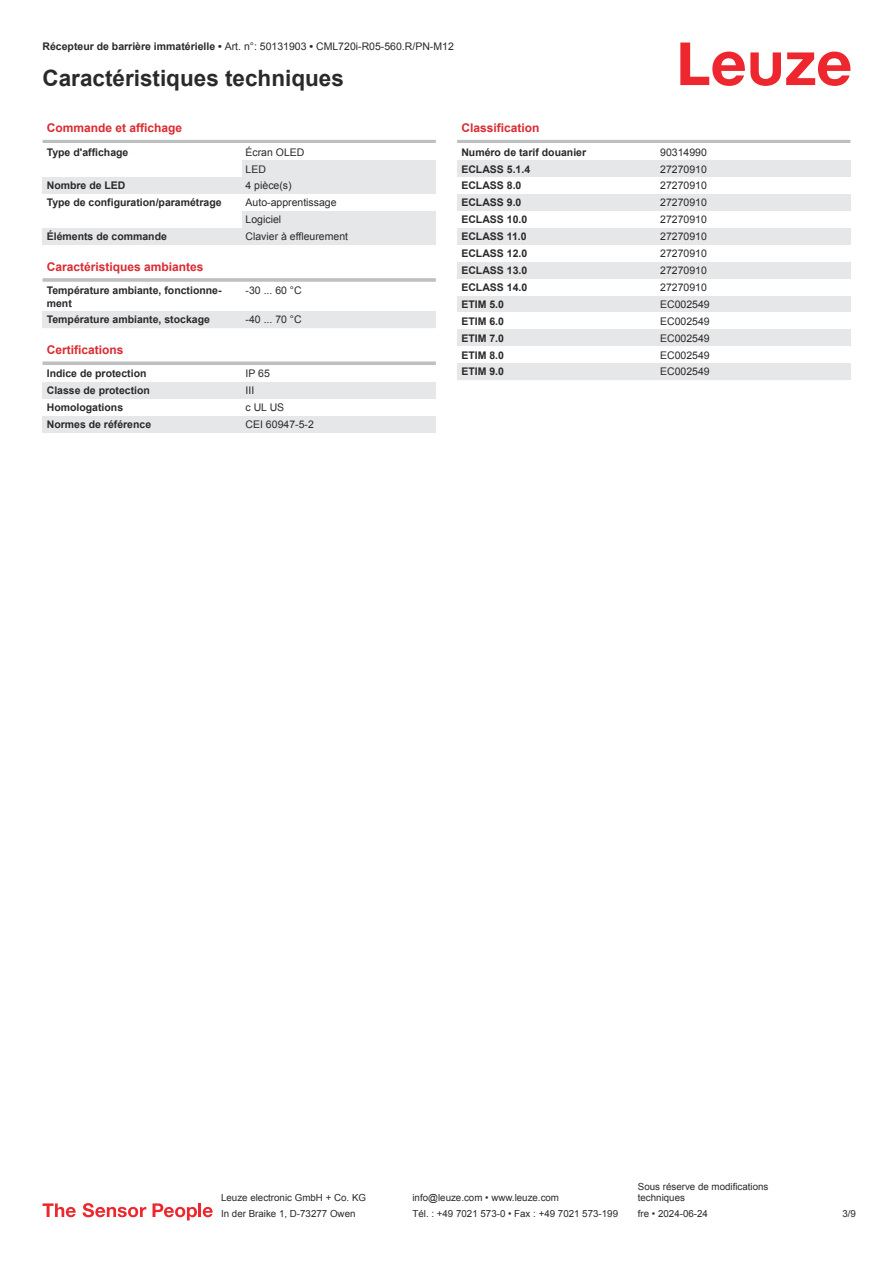
<style>
.page{position:relative;width:893px;height:1263px;background:#fff}
.page>*{position:absolute;margin:0;border:0;box-sizing:border-box;transform-origin:0 0}
.t1{font:700 22.5px "Arial";color:#2b292a}
.t2{font:700 12px "Arial";color:#db2a30}
.t3{font:700 10.5px/12.6px "Arial";color:#2b292a}
.t4{font:10.5px/17px "Arial";color:#2b292a}
.t5{font:9.75px/11.7px "Arial";color:#2b292a}
.s1{font-weight:700}
</style>
<div class="page">
<svg style="left:680px;top:43px;width:170px;height:43px"></svg>
<hr style="left:43px;top:140px;width:393px;height:3px;background:#bdbfc1">
<div style="left:242px;top:160px;width:194px;height:17px;background:#e6e7e9"></div>
<div style="left:43px;top:177px;width:199px;height:17px;background:#e6e7e9"></div>
<div style="left:242px;top:177px;width:194px;height:17px;background:#e6e7e9"></div>
<div style="left:242px;top:211px;width:194px;height:17px;background:#e6e7e9"></div>
<div style="left:43px;top:228px;width:199px;height:17px;background:#e6e7e9"></div>
<div style="left:242px;top:228px;width:194px;height:17px;background:#e6e7e9"></div>
<hr style="left:43px;top:278px;width:393px;height:4px;background:#c7c8ca">
<div style="left:43px;top:311px;width:199px;height:17px;background:#e6e7e9"></div>
<div style="left:242px;top:311px;width:194px;height:17px;background:#e6e7e9"></div>
<svg style="left:43px;top:361px;width:393px;height:4px;background:#c4c6c8"></svg>
<div style="left:43px;top:382px;width:199px;height:17px;background:#e6e7e9"></div>
<div style="left:242px;top:382px;width:194px;height:17px;background:#e6e7e9"></div>
<div style="left:43px;top:416px;width:199px;height:17px;background:#e6e7e9"></div>
<div style="left:242px;top:416px;width:194px;height:17px;background:#e6e7e9"></div>
<hr style="left:457px;top:140px;width:393px;height:3px;background:#bdbfc1">
<div style="left:457px;top:160px;width:200px;height:17px;background:#e6e7e9"></div>
<div style="left:657px;top:160px;width:193px;height:17px;background:#e6e7e9"></div>
<div style="left:457px;top:194px;width:200px;height:17px;background:#e6e7e9"></div>
<div style="left:657px;top:194px;width:193px;height:17px;background:#e6e7e9"></div>
<div style="left:457px;top:228px;width:200px;height:17px;background:#e6e7e9"></div>
<div style="left:657px;top:228px;width:193px;height:17px;background:#e6e7e9"></div>
<div style="left:457px;top:262px;width:200px;height:17px;background:#e6e7e9"></div>
<div style="left:657px;top:262px;width:193px;height:17px;background:#e6e7e9"></div>
<div style="left:457px;top:296px;width:200px;height:16px;background:#e6e7e9"></div>
<div style="left:657px;top:296px;width:193px;height:16px;background:#e6e7e9"></div>
<div style="left:457px;top:329px;width:200px;height:17px;background:#e6e7e9"></div>
<div style="left:657px;top:329px;width:193px;height:17px;background:#e6e7e9"></div>
<div style="left:457px;top:363px;width:200px;height:17px;background:#e6e7e9"></div>
<div style="left:657px;top:363px;width:193px;height:17px;background:#e6e7e9"></div>
<svg style="left:43px;top:1203px;width:33px;height:14px"></svg>
<svg style="left:83px;top:1203px;width:63px;height:14px"></svg>
<svg style="left:153px;top:1203px;width:44px;height:17px"></svg>
<hr style="left:198px;top:1203px;width:3px;height:14px;background:#ed272d">
<svg style="left:203px;top:1207px;width:10px;height:10px"></svg>
<p class="t4" style="left:43px;top:39px;width:413px"><span class="s1">Récepteur de barrière immatérielle •</span> Art. n°: 50131903 <span class="s1">•</span> CML720i-R05-560.R/PN-M12</p>
<h1 class="t1" style="left:43px;top:70px;width:303px">Caractéristiques techniques</h1>
<p class="t2" style="left:47px;top:123px;width:137px">Commande et affichage</p>
<p class="t3" style="left:47px;top:147px;width:83px">Type d'affichage</p>
<p class="t4" style="left:246px;top:144px;width:60px">Écran OLED<br>LED</p>
<p class="t3" style="left:47px;top:180px;width:80px">Nombre de LED</p>
<p class="t4" style="left:246px;top:178px;width:48px">4 pièce(s)</p>
<p class="t3" style="left:47px;top:197px;width:176px">Type de configuration/paramétrage</p>
<p class="t4" style="left:246px;top:195px;width:93px">Auto-apprentissage<br>Logiciel</p>
<p class="t3" style="left:47px;top:231px;width:122px">Éléments de commande</p>
<p class="t4" style="left:246px;top:229px;width:104px">Clavier à effleurement</p>
<p class="t2" style="left:47px;top:262px;width:158px">Caractéristiques ambiantes</p>
<p class="t3" style="left:47px;top:285px;width:176px">Température ambiante, fonctionne&shy;ment</p>
<p class="t4" style="left:246px;top:283px;width:58px">-30 ... 60 °C</p>
<p class="t3" style="left:47px;top:314px;width:165px">Température ambiante, stockage</p>
<p class="t4" style="left:246px;top:312px;width:58px">-40 ... 70 °C</p>
<p class="t2" style="left:47px;top:345px;width:78px">Certifications</p>
<p class="t3" style="left:47px;top:368px;width:101px">Indice de protection</p>
<p class="t4" style="left:246px;top:366px;width:26px">IP 65</p>
<p class="t3" style="left:47px;top:385px;width:105px">Classe de protection</p>
<p class="t4" style="left:246px;top:383px;width:10px">III</p>
<p class="t3" style="left:47px;top:402px;width:78px">Homologations</p>
<p class="t4" style="left:246px;top:400px;width:40px">c UL US</p>
<p class="t3" style="left:47px;top:419px;width:106px">Normes de référence</p>
<p class="t4" style="left:246px;top:417px;width:70px">CEI 60947-5-2</p>
<p class="t2" style="left:461px;top:123px;width:80px">Classification</p>
<p class="t3" style="left:461px;top:147px;width:126px">Numéro de tarif douanier</p>
<p class="t4" style="left:660px;top:144px;width:48px">90314990</p>
<p class="t3" style="left:461px;top:164px;width:70px">ECLASS 5.1.4</p>
<p class="t4" style="left:660px;top:161px;width:48px">27270910</p>
<p class="t3" style="left:461px;top:180px;width:62px">ECLASS 8.0</p>
<p class="t4" style="left:660px;top:178px;width:48px">27270910</p>
<p class="t3" style="left:461px;top:197px;width:62px">ECLASS 9.0</p>
<p class="t4" style="left:660px;top:195px;width:48px">27270910</p>
<p class="t3" style="left:461px;top:214px;width:67px">ECLASS 10.0</p>
<p class="t4" style="left:660px;top:212px;width:48px">27270910</p>
<p class="t3" style="left:461px;top:231px;width:67px">ECLASS 11.0</p>
<p class="t4" style="left:660px;top:229px;width:48px">27270910</p>
<p class="t3" style="left:461px;top:248px;width:67px">ECLASS 12.0</p>
<p class="t4" style="left:660px;top:246px;width:48px">27270910</p>
<p class="t3" style="left:461px;top:265px;width:67px">ECLASS 13.0</p>
<p class="t4" style="left:660px;top:263px;width:48px">27270910</p>
<p class="t3" style="left:461px;top:282px;width:67px">ECLASS 14.0</p>
<p class="t4" style="left:660px;top:280px;width:48px">27270910</p>
<p class="t3" style="left:461px;top:299px;width:44px">ETIM 5.0</p>
<p class="t4" style="left:660px;top:297px;width:51px">EC002549</p>
<p class="t3" style="left:461px;top:316px;width:44px">ETIM 6.0</p>
<p class="t4" style="left:660px;top:313px;width:51px">EC002549</p>
<p class="t3" style="left:461px;top:333px;width:44px">ETIM 7.0</p>
<p class="t4" style="left:660px;top:330px;width:51px">EC002549</p>
<p class="t3" style="left:461px;top:349px;width:44px">ETIM 8.0</p>
<p class="t4" style="left:660px;top:347px;width:51px">EC002549</p>
<p class="t3" style="left:461px;top:366px;width:44px">ETIM 9.0</p>
<p class="t4" style="left:660px;top:364px;width:51px">EC002549</p>
<p class="t5" style="left:221px;top:1193px;width:146px">Leuze electronic GmbH + Co. KG</p>
<p class="t5" style="left:412px;top:1193px;width:148px">info@leuze.com • www.leuze.com</p>
<p class="t5" style="left:638px;top:1181px;width:132px">Sous réserve de modifications techniques</p>
<p class="t5" style="left:221px;top:1209px;width:136px">In der Braike 1, D-73277 Owen</p>
<p class="t5" style="left:412px;top:1209px;width:207px">Tél. : +49 7021 573-0 • Fax : +49 7021 573-199</p>
<p class="t5" style="left:638px;top:1209px;width:72px">fre • 2024-06-24</p>
<p class="t5" style="left:842px;top:1209px;width:15px">3 /9</p>
</div>
